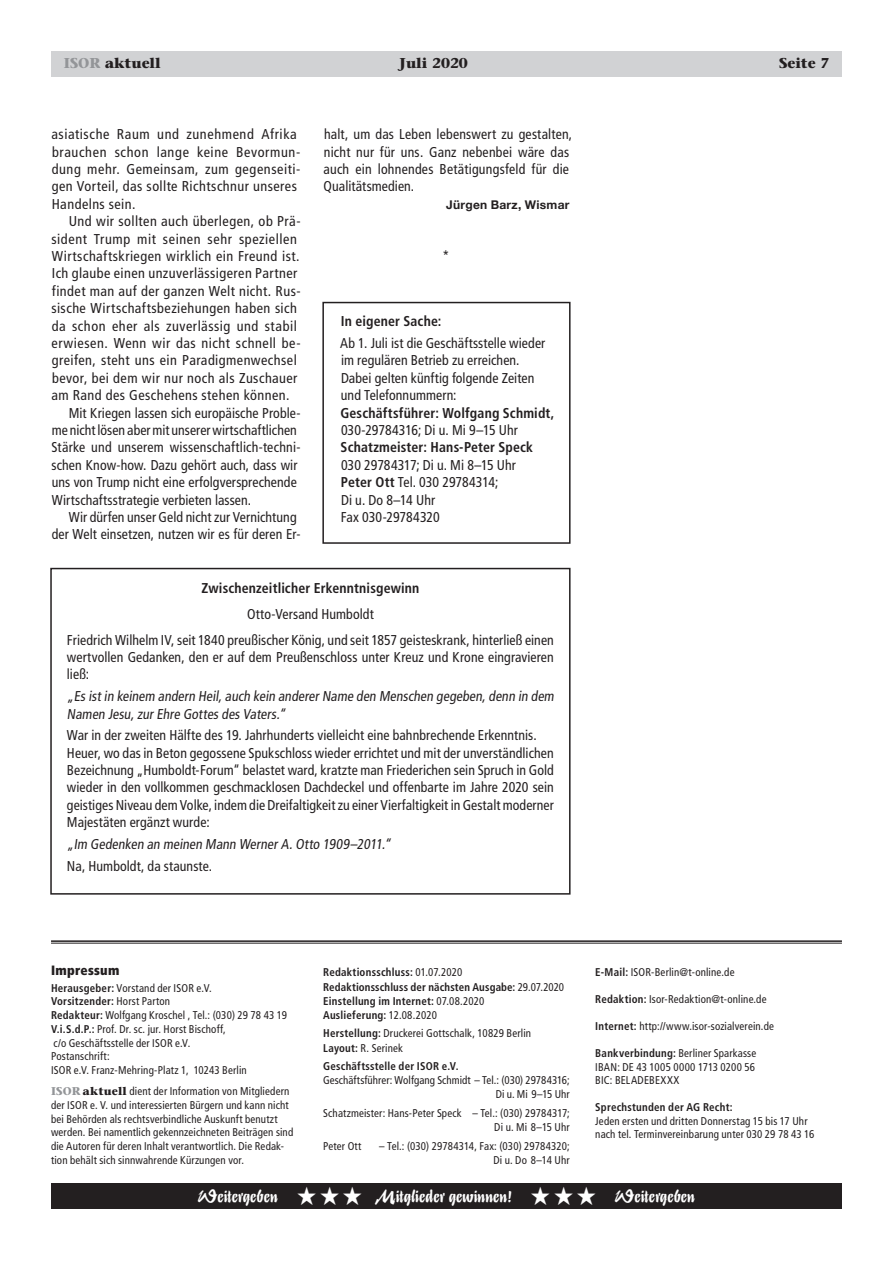
<style>
.page{position:relative;width:893px;height:1263px;background:#fff}
.page>*{position:absolute;margin:0;border:0;box-sizing:border-box;transform-origin:0 0}
.t1{font:19.5px "Stentor T";letter-spacing:-.005em;color:#fff;scale:.95 1}
.t2{font:condensed 14.25px/17.4px "Frutiger LT Std";letter-spacing:.01em;color:#231f20}
.t3{font:condensed 14.25px "Frutiger LT Std";letter-spacing:.03em;color:#231f20}
.t4{font:condensed 14.25px/17.4px "Frutiger LT Std";letter-spacing:.04em;color:#231f20}
.t5{font:700 condensed 14.25px "Frutiger LT Std";letter-spacing:.01em;color:#231f20}
.t6{font:condensed 14.25px "Frutiger LT Std";letter-spacing:.035em;color:#231f20}
.t7{font:700 14.25px "Stone Serif Std";color:#231f20}
.t8{font:900 condensed 13.5px "Frutiger LT Std";letter-spacing:.02em;color:#231f20}
.t9{font:700 12px "Helvetica Neue";letter-spacing:.025em;color:#231f20}
.t10{font:condensed 11.25px/13.6px "Frutiger LT Std";letter-spacing:.015em;color:#231f20}
.t11{font:700 condensed 11.25px/14.2px "Frutiger LT Std";letter-spacing:.02em;color:#231f20}
.s1{color:#939598}
.s2{font-weight:700}
.s3{font-family:"Stone Serif Std";font-weight:700;font-stretch:normal;color:#939598}
.s4{font-family:"Stone Serif Std";font-weight:700;font-stretch:normal}
.s5{font-weight:400}
</style>
<div class="page">
<div style="left:51px;top:51px;width:791px;height:26px;background:#d1d2d4"></div>
<div style="left:51px;top:1183px;width:791px;height:25px;background:#231f20"></div>
<hr style="left:51px;top:940px;width:791px;height:2px;background:#231f20">
<hr style="left:51px;top:943px;width:791px;height:1px;background:#231f20">
<div style="left:322px;top:302px;width:249px;height:242px;border:2px solid #231f20"></div>
<div style="left:50px;top:568px;width:521px;height:327px;border:2px solid #231f20"></div>
<p class="t7" style="left:64px;top:54px;width:99px"><span class="s1">ISOR</span> aktuell</p>
<p class="t7" style="left:399px;top:54px;width:70px">Juli 2020</p>
<p class="t7" style="left:779px;top:54px;width:52px">Seite 7</p>
<p class="t4" style="left:51px;top:126px;width:251px">asiatische Raum und zunehmend Afrika brauchen schon lange keine Bevormun&shy;dung mehr. Gemeinsam, zum gegenseiti&shy;gen Vorteil, das sollte Richtschnur unseres Handelns sein.</p>
<p class="t3" style="left:69px;top:213px;width:233px">Und wir sollten auch überlegen, ob Prä-</p>
<p class="t4" style="left:52px;top:230px;width:247px">sident Trump mit seinen sehr speziellen</p>
<p class="t3" style="left:52px;top:248px;width:249px">Wirtschaftskriegen wirklich ein Freund ist.</p>
<p class="t3" style="left:52px;top:265px;width:247px">Ich glaube einen unzuverlässigeren Partner</p>
<p class="t3" style="left:52px;top:283px;width:250px">findet man auf der ganzen Welt nicht. Rus-</p>
<p class="t3" style="left:52px;top:300px;width:247px">sische Wirtschaftsbeziehungen haben sich</p>
<p class="t4" style="left:52px;top:317px;width:247px">da schon eher als zuverlässig und stabil</p>
<p class="t6" style="left:52px;top:335px;width:251px">erwiesen. Wenn wir das nicht schnell be-</p>
<p class="t3" style="left:52px;top:352px;width:247px">greifen, steht uns ein Paradigmenwechsel</p>
<p class="t3" style="left:52px;top:370px;width:247px">bevor, bei dem wir nur noch als Zuschauer</p>
<p class="t3" style="left:52px;top:387px;width:240px">am Rand des Geschehens stehen können.</p>
<p class="t2" style="left:69px;top:404px;width:233px">Mit Kriegen lassen sich europäische Proble-</p>
<p class="t2" style="left:52px;top:421px;width:247px">me nicht lösen aber mit unserer wirtschaftlichen</p>
<p class="t2" style="left:52px;top:439px;width:250px">Stärke und unserem wissenschaftlich-techni-</p>
<p class="t2" style="left:52px;top:456px;width:247px">schen Know-how. Dazu gehört auch, dass wir</p>
<p class="t2" style="left:52px;top:474px;width:247px">uns von Trump nicht eine erfolgversprechende</p>
<p class="t2" style="left:52px;top:491px;width:201px">Wirtschaftsstrategie verbieten lassen.</p>
<p class="t2" style="left:69px;top:508px;width:229px">Wir dürfen unser Geld nicht zur Vernichtung</p>
<p class="t2" style="left:52px;top:526px;width:250px">der Welt einsetzen, nutzen wir es für deren Er-</p>
<p class="t2" style="left:324px;top:126px;width:250px">halt, um das Leben lebenswert zu gestalten, nicht nur für uns. Ganz nebenbei wäre das auch ein lohnendes Betätigungsfeld für die Qualitätsmedien.</p>
<p class="t9" style="left:446px;top:195px;width:125px">Jürgen Barz, Wismar</p>
<p class="t2" style="left:442px;top:247px;width:8px">*</p>
<p class="t5" style="left:341px;top:313px;width:102px">In eigener Sache:</p>
<p class="t2" style="left:340px;top:334px;width:207px">Ab 1. Juli ist die Geschäftsstelle wieder im regulären Betrieb zu erreichen.<br>Dabei gelten künftig folgende Zeiten und Telefonnummern:</p>
<p class="t5" style="left:340px;top:404px;width:215px">Geschäftsführer: Wolfgang Schmidt,</p>
<p class="t2" style="left:341px;top:421px;width:178px">030-29784316; Di u. Mi 9–15 Uhr</p>
<p class="t5" style="left:341px;top:439px;width:194px">Schatzmeister: Hans-Peter Speck</p>
<p class="t2" style="left:341px;top:456px;width:177px">030 29784317; Di u. Mi 8–15 Uhr<br><span class="s2">Peter Ott</span> Tel. 030 29784314;<br>Di u. Do 8–14 Uhr<br>Fax 030-29784320</p>
<p class="t5" style="left:201px;top:579px;width:220px">Zwischenzeitlicher Erkenntnisgewinn</p>
<p class="t2" style="left:67px;top:601px;width:488px;line-height:26px;text-align:center">Otto-Versand Humboldt<br>Friedrich Wilhelm IV, seit 1840 preußischer König, und seit 1857 geisteskrank, hinterließ einen</p>
<p class="t2" style="left:67px;top:648px;width:488px">wertvollen Gedanken, den er auf dem Preußenschloss unter Kreuz und Krone eingravieren ließ:</p>
<p class="t2" style="left:67px;top:688px;width:491px">„Es istin keinem andern Heil,auch kein andererName den Menschen gegeben,denn in dem<br>Namen Jesu,zurEhre Gottes des Vaters.“</p>
<p class="t2" style="left:67px;top:727px;width:488px">War in der zweiten Hälfte des 19. Jahrhunderts vielleicht eine bahnbrechende Erkenntnis.<br>Heuer, wo das in Beton gegossene Spukschloss wieder errichtet und mit der unverständlichen Bezeichnung „Humboldt-Forum“ belastet ward, kratzte man Friederichen sein Spruch in Gold wieder in den vollkommen geschmacklosen Dachdeckel und offenbarte im Jahre 2020 sein geistiges Niveau dem Volke, indem die Dreifaltigkeit zu einer Vierfaltigkeit in Gestalt moderner Majestäten ergänzt wurde:</p>
<p class="t2" style="left:67px;top:833px;width:328px;line-height:21.6px">„Im Gedenken an meinen Mann WernerA.Otto 1909–2011.“<br>Na, Humboldt, da staunste.</p>
<p class="t8" style="left:51px;top:962px;width:70px">Impressum</p>
<p class="t10" style="left:51px;top:981px;width:237px"><span class="s2">Herausgeber:</span> Vorstand der ISOR e.V.<br><span class="s2">Vorsitzender:</span> Horst Parton<br><span class="s2">Redakteur:</span> Wolfgang Kroschel , Tel.: (030) 29 78 43 19<br><span class="s2">V.i.S.d.P.:</span> Prof. Dr. sc. jur. Horst Bischoff,<br>c/o Geschäftsstelle der ISOR e.V.<br>Postanschrift:<br>ISOR e.V. Franz-Mehring-Platz 1, 10243 Berlin</p>
<p class="t10" style="left:51px;top:1085px;width:244px"><span class="s3">ISOR</span> <span class="s4">aktuell</span> dient der Information von Mitgliedern der ISOR e. V. und interessierten Bürgern und kann nicht bei Behörden als rechtsverbindliche Auskunft benutzt werden. Bei namentlich gekennzeichneten Beiträgen sind die Autoren für deren Inhalt verantwortlich. Die Redak&shy;tion behält sich sinnwahrende Kürzungen vor.</p>
<p class="t11" style="left:323px;top:965px;width:242px">Redaktionsschluss: <span class="s5">01.07.2020<br></span>Redaktionsschluss der nächsten Ausgabe: <span class="s5">29.07.2020<br></span>Einstellung im Internet: <span class="s5">07.08.2020<br></span>Auslieferung: <span class="s5">12.08.2020</span></p>
<p class="t10" style="left:323px;top:1026px;width:209px;line-height:14.2px"><span class="s2">Herstellung:</span> Druckerei Gottschalk, 10829 Berlin<br><span class="s2">Layout:</span> R. Serinek</p>
<p class="t11" style="left:323px;top:1058px;width:137px">Geschäftsstelle der ISOR e.V.</p>
<p class="t10" style="left:323px;top:1073px;width:248px;line-height:14.2px;text-align:right">Geschäftsführer: Wolfgang Schmidt – Tel.: (030) 29784316;<br>Di u. Mi 9–15 Uhr</p>
<p class="t10" style="left:323px;top:1106px;width:248px;line-height:14.2px;text-align:right">Schatzmeister: Hans-Peter Speck – Tel.: (030) 29784317;<br>Di u. Mi 8–15 Uhr</p>
<p class="t10" style="left:323px;top:1139px;width:40px">Peter Ott</p>
<p class="t10" style="left:379px;top:1138px;width:192px;line-height:14.2px;text-align:right">– Tel.: (030) 29784314, Fax: (030) 29784320;<br>Di u. Do 8–14 Uhr</p>
<p class="t10" style="left:595px;top:966px;width:141px"><span class="s2">E-Mail:</span> ISOR-Berlin@t-online.de</p>
<p class="t10" style="left:595px;top:993px;width:173px"><span class="s2">Redaktion:</span> Isor-Redaktion@t-online.de</p>
<p class="t10" style="left:595px;top:1020px;width:180px"><span class="s2">Internet:</span> http://www.isor-sozialverein.de</p>
<p class="t10" style="left:595px;top:1047px;width:163px;text-align:justify"><span class="s2">Bankverbindung:</span> Berliner Sparkasse IBAN: DE 43 1005 0000 1713 0200 56<br>BIC: BELADEBEXXX</p>
<p class="t11" style="left:595px;top:1100px;width:139px">Sprechstunden der AG Recht:</p>
<p class="t10" style="left:595px;top:1114px;width:221px">Jeden ersten und dritten Donnerstag 15 bis 17 Uhr nach tel. Terminvereinbarung unter 030 29 78 43 16</p>
<h1 class="t1" style="left:198px;top:1184px;width:525px">Weitergeben ★ ★ ★ Mitglieder gewinnen! ★ ★ ★ Weitergeben</h1>
</div>
